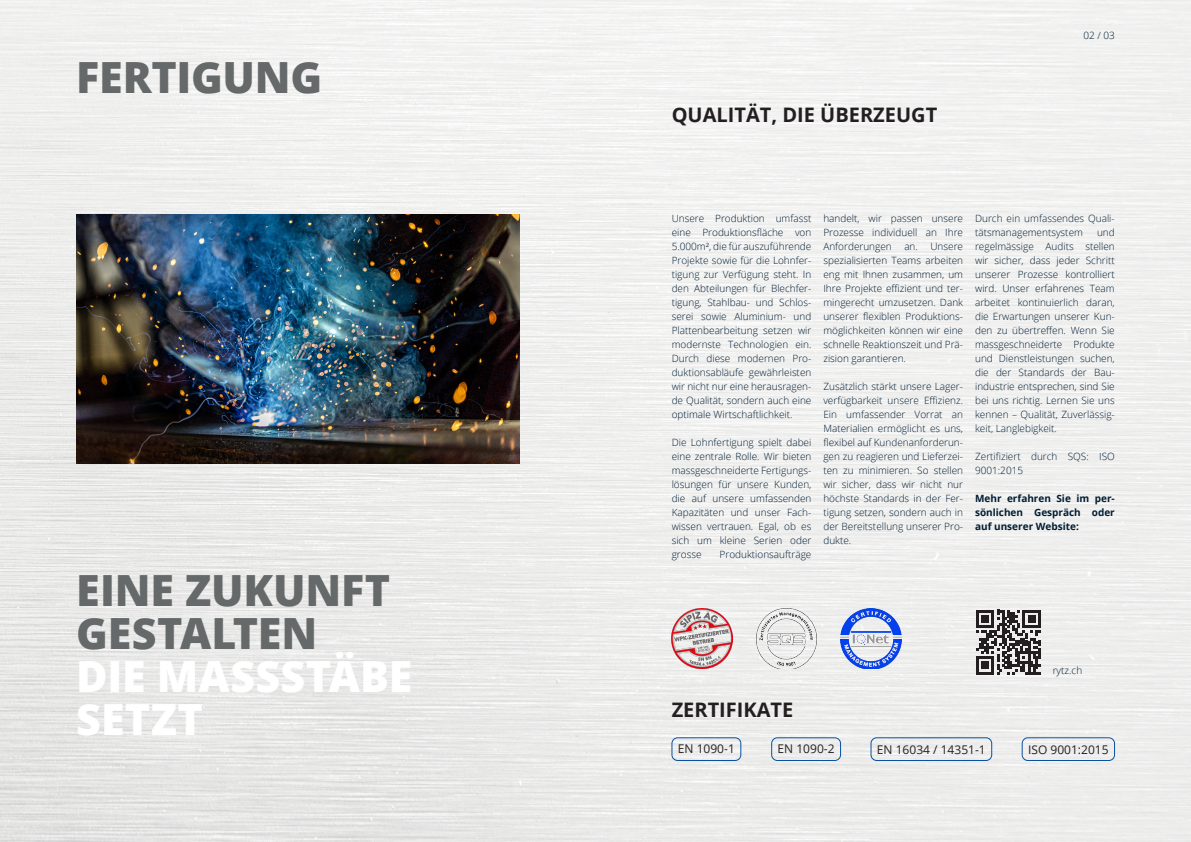
<style>
.page{position:relative;width:1191px;height:842px;background:#fff}
.page>*{position:absolute;margin:0;border:0;box-sizing:border-box;transform-origin:0 0}
.t1{font:800 43px/43px "Open Sans";letter-spacing:-.005em;color:#666969}
.t2{font:800 43px/43px "Open Sans";letter-spacing:.005em;color:#fff}
.t3{font:700 20px "Open Sans";color:#231f20}
.t4{font:12px "Open Sans";color:#231f20}
.t5{font:300 10px/14px "Open Sans";color:#001d33;text-align:justify}
.t6{font:700 10px/14px "Open Sans";color:#001d33;text-align:justify}
</style>
<div class="page">
<img style="left:0;top:0;width:1191px;height:842px">
<img style="left:76px;top:214px;width:443px;height:249px">
<div style="left:771px;top:737px;width:69px;height:24px;border:1px solid #0a529f;border-radius:6px"></div>
<div style="left:671px;top:737px;width:70px;height:24px;border:1px solid #0a529f;border-radius:6px"></div>
<div style="left:870px;top:737px;width:122px;height:24px;border:1px solid #0a529f;border-radius:6px"></div>
<div style="left:1022px;top:737px;width:92px;height:24px;border:1px solid #0a529f;border-radius:6px"></div>
<img style="left:671px;top:608px;width:61px;height:61px">
<img style="left:756px;top:608px;width:60px;height:61px">
<img style="left:840px;top:608px;width:61px;height:61px">
<svg style="left:976px;top:610px;width:64px;height:64px;background:#767474"></svg>
<p class="t1" style="left:76px;top:53px;width:247px">FERTIGUNG</p>
<p class="t1" style="left:76px;top:567px;width:315px">EINE ZUKUNFT<br>GESTALTEN</p>
<p class="t2" style="left:76px;top:653px;width:338px">DIE MASSSTÄBE<br>SETZT</p>
<p class="t3" style="left:671px;top:101px;width:267px">QUALITÄT, DIE ÜBERZEUGT</p>
<p class="t5" style="left:1083px;top:28px;width:33px">02 / 03</p>
<p class="t5" style="left:671px;top:211px;width:141px">Unsere Produktion umfasst eine Produktionsfläche von 5.000m², die für auszuführende Projekte sowie für die Lohnfer&shy;tigung zur Verfügung steht. In den Abteilungen für Blechfer&shy;tigung, Stahlbau- und Schlos&shy;serei sowie Aluminium- und Plattenbearbeitung setzen wir modernste Technologien ein.<br>Durch diese modernen Pro&shy;duktionsabläufe gewährleisten wir nicht nur eine herausragen&shy;de Qualität, sondern auch eine optimale Wirtschaftlichkeit.</p>
<p class="t5" style="left:671px;top:435px;width:141px">Die Lohnfertigung spielt dabei eine zentrale Rolle. Wir bieten massgeschneiderte Fertigungs&shy;lösungen für unsere Kunden, die auf unsere umfassenden Kapazitäten und unser Fach&shy;wissen vertrauen. Egal, ob es sich um kleine Serien oder grosse</p>
<p class="t5" style="left:719px;top:547px;width:93px">Produktionsaufträge</p>
<p class="t5" style="left:823px;top:211px;width:141px">handelt, wir passen unsere Prozesse individuell an Ihre Anforderungen</p>
<p class="t5" style="left:823px;top:239px;width:141px;text-indent:81px">an. Unsere spezialisierten Teams arbeiten eng mit Ihnen zusammen, um Ihre Projekte effizient und ter&shy;mingerecht umzusetzen. Dank unserer flexiblen Produktions&shy;möglichkeiten können wir eine schnelle Reaktionszeit und Prä&shy;zision garantieren.</p>
<p class="t5" style="left:823px;top:379px;width:141px">Zusätzlich stärkt unsere Lager&shy;verfügbarkeit unsere Effizienz.<br>Ein umfassender Vorrat an Materialien ermöglicht es uns, flexibel auf Kundenanforderun&shy;gen zu reagieren und Lieferzei&shy;ten zu minimieren. So stellen wir sicher, dass wir nicht nur höchste Standards in der Fer&shy;tigung setzen, sondern auch in der Bereitstellung unserer Pro&shy;dukte.</p>
<p class="t5" style="left:975px;top:211px;width:141px">Durch ein umfassendes Quali&shy;tätsmanagementsystem</p>
<p class="t5" style="left:975px;top:225px;width:141px;text-indent:122px">und regelmässige Audits stellen wir sicher, dass jeder Schritt unserer Prozesse kontrolliert wird. Unser erfahrenes Team arbeitet kontinuierlich daran, die Erwartungen unserer Kun&shy;den zu übertreffen. Wenn Sie massgeschneiderte Produkte und Dienstleistungen suchen, die der Standards der Bau&shy;industrie entsprechen, sind Sie bei uns richtig. Lernen Sie uns kennen – Qualität, Zuverlässig&shy;keit, Langlebigkeit.</p>
<p class="t5" style="left:975px;top:449px;width:141px">Zertifiziert durch SQS: ISO<br>9001:2015</p>
<p class="t6" style="left:975px;top:491px;width:141px">Mehr erfahren Sie im per&shy;sönlichen Gespräch oder auf unserer Website:</p>
<p class="t5" style="left:1052px;top:663px;width:31px">rytz.ch</p>
<p class="t3" style="left:671px;top:696px;width:123px">ZERTIFIKATE</p>
<p class="t4" style="left:678px;top:740px;width:59px">EN 1090-1</p>
<p class="t4" style="left:777px;top:740px;width:59px">EN 1090-2</p>
<p class="t4" style="left:877px;top:741px;width:110px">EN 16034 / 14351-1</p>
<p class="t4" style="left:1028px;top:741px;width:82px">ISO 9001:2015</p>
</div>
